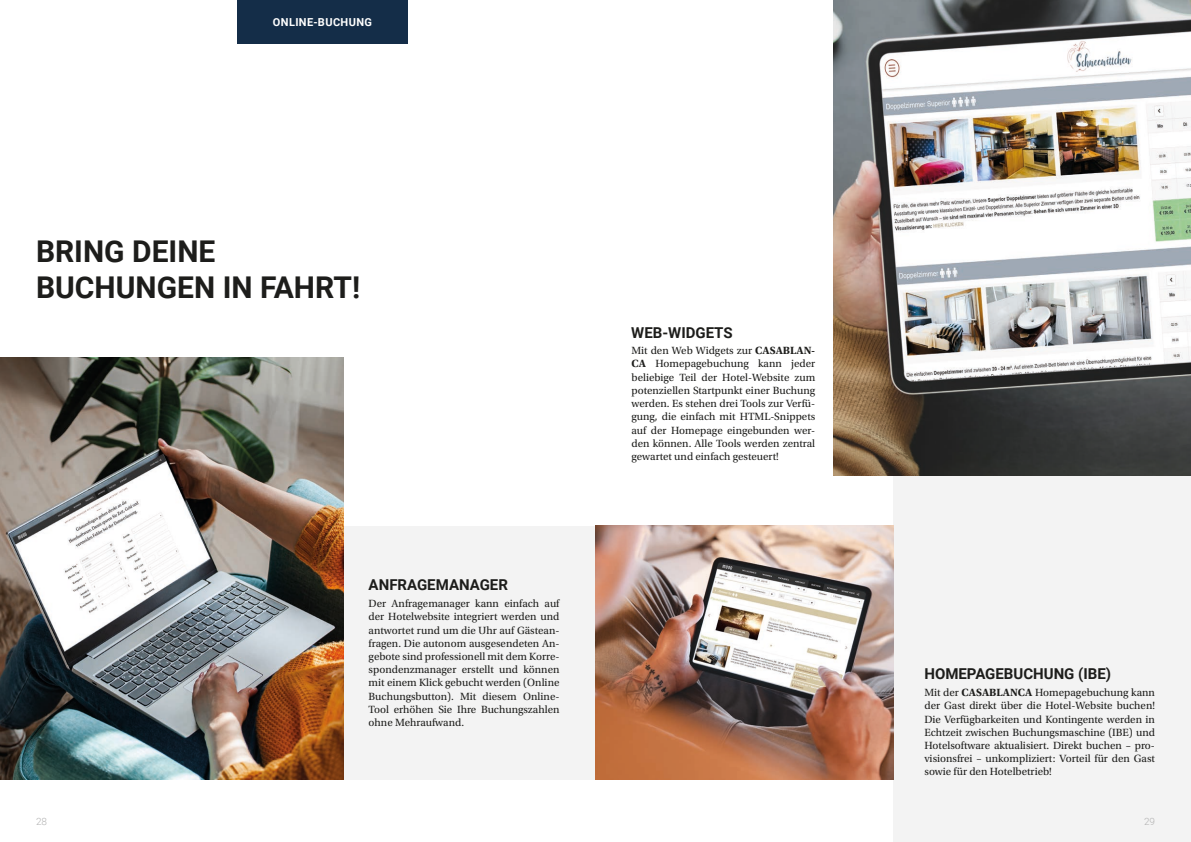
<style>
.page{position:relative;width:1191px;height:842px;background:#fff}
.page>*{position:absolute;margin:0;border:0;box-sizing:border-box;transform-origin:0 0}
.t1{font:700 30px "Roboto";color:#1d1d1b}
.t2{font:700 15px "Roboto";color:#1d1d1b}
.t3{font:11px/13.2px "Utopia Std";color:#1d1d1b;text-align:justify}
.Label{font:700 11px "Roboto";letter-spacing:.035em;color:#fff}
.t4{font:300 10px "Roboto";color:#b2b2b2}
.s1{font-weight:700}
</style>
<div class="page">
<div style="left:119px;top:526px;width:476px;height:254px;background:#f3f3f3"></div>
<img style="left:0;top:357px;width:343px;height:423px">
<div style="left:893px;top:0;width:298px;height:842px;background:#f3f3f3"></div>
<img style="left:595px;top:526px;width:298px;height:254px">
<img style="left:833px;top:0;width:358px;height:476px">
<div style="left:237px;top:0;width:171px;height:43px;background:#142d48"></div>
<p class="Label" style="left:273px;top:14px;width:101px">ONLINE-BUCHUNG</p>
<p class="t1" style="left:36px;top:230px;width:181px">BRING DEINE</p>
<p class="t1" style="left:36px;top:266px;width:326px">BUCHUNGEN IN FAHRT!</p>
<p class="t2" style="left:369px;top:574px;width:141px">ANFRAGEMANAGER</p>
<p class="t3" style="left:369px;top:597px;width:192px">Der Anfragemanager kann einfach auf der Hotelwebsite integriert werden und antwortet rund um die Uhr auf Gästean&shy;fragen. Die autonom ausgesendeten An&shy;gebote sind professionell mit dem Korre&shy;spondenzmanager erstellt und können mit einem Klick gebucht werden (Online Buchungsbutton). Mit diesem Online-Tool erhöhen Sie Ihre Buchungszahlen ohne Mehraufwand.</p>
<p class="t2" style="left:631px;top:322px;width:103px">WEB-WIDGETS</p>
<p class="t3" style="left:631px;top:344px;width:185px">Mit den Web Widgets zur <span class="s1">CASABLAN-CA</span> Homepagebuchung kann jeder beliebige Teil der Hotel-Website zum potenziellen Startpunkt einer Buchung werden. Es stehen drei Tools zur Verfü&shy;gung, die einfach mit HTML-Snippets auf der Homepage eingebunden wer&shy;den können. Alle Tools werden zentral gewartet und einfach gesteuert!</p>
<p class="t2" style="left:924px;top:663px;width:188px">HOMEPAGEBUCHUNG (IBE)</p>
<p class="t3" style="left:924px;top:686px;width:232px">Mit der <span class="s1">CASABLANCA</span> Homepagebuchung kann der Gast direkt über die Hotel-Website buchen!<br>Die Verfügbarkeiten und Kontingente werden in Echtzeit zwischen Buchungsmaschine (IBE) und Hotelsoftware aktualisiert. Direkt buchen – pro&shy;visionsfrei – unkompliziert: Vorteil für den Gast sowie für den Hotelbetrieb!</p>
<p class="t4" style="left:36px;top:815px;width:13px">28</p>
<p class="t4" style="left:1144px;top:815px;width:13px">29</p>
</div>
